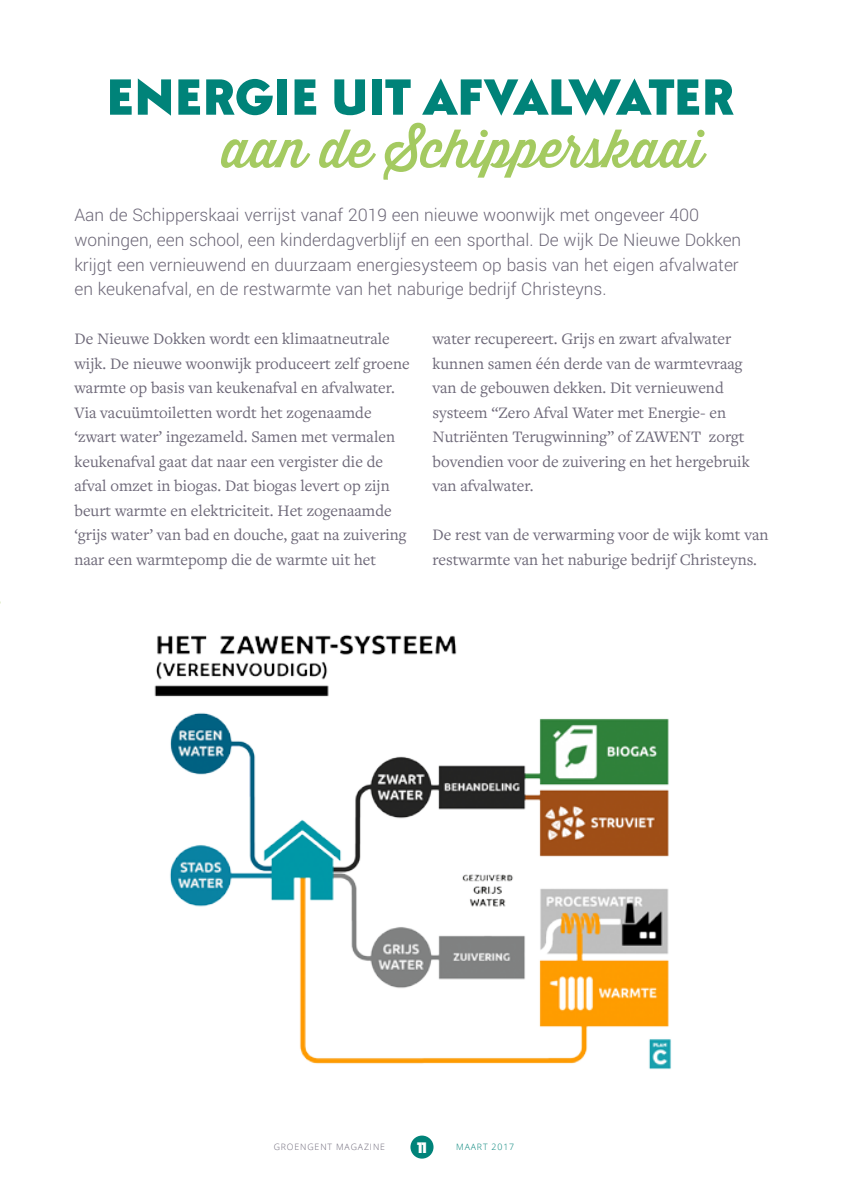
<style>
.page{position:relative;width:844px;height:1191px;background:#fff}
.page>*{position:absolute;margin:0;border:0;box-sizing:border-box;transform-origin:0 0}
.t1{font:900 52.5px "Simplo";color:#008379}
.t2{font:500 52.5px "Thirsty Script";color:#a4ca61}
.t3{font:300 19.25px/24.5px "Yantramanav";color:#6d6878}
.t4{font:16.62px/24.5px "Freight Text Pro";color:#6d6878}
.t5{font:900 15.75px "Simplo";color:#fff}
.t6{font:300 8.75px "Open Sans";letter-spacing:.1em;color:#6d6878}
.t7{font:300 8.75px "Open Sans";letter-spacing:.1em;color:#008379}
</style>
<div class="page">
<div style="left:410px;top:1135px;width:23px;height:23px;background:#008379;border-radius:50%"></div>
<img style="left:154px;top:634px;width:517px;height:436px">
<h1 class="t1" style="left:106px;top:66px;width:629px">ENERGIE UIT AFVALWATER</h1>
<h1 class="t2" style="left:222px;top:110px;width:483px">aan de Schipperskaai</h1>
<p class="t3" style="left:74px;top:203px;width:668px">Aan de Schipperskaai verrijst vanaf 2019 een nieuwe woonwijk met ongeveer 400 woningen, een school, een kinderdagverblijf en een sporthal. De wijk De Nieuwe Dokken krijgt een vernieuwend en duurzaam energiesysteem op basis van het eigen afvalwater en keukenafval, en de restwarmte van het naburige bedrijf Christeyns.</p>
<p class="t4" style="left:74px;top:326px;width:337px">De Nieuwe Dokken wordt een klimaatneutrale wijk. De nieuwe woonwijk produceert zelf groene warmte op basis van keukenafval en afvalwater.<br>Via vacuümtoiletten wordt het zogenaamde ‘zwart water’ ingezameld. Samen met vermalen keukenafval gaat dat naar een vergister die de afval omzet in biogas. Dat biogas levert op zijn beurt warmte en elektriciteit. Het zogenaamde ‘grijs water’ van bad en douche, gaat na zuivering naar een warmtepomp die de warmte uit het</p>
<p class="t4" style="left:432px;top:326px;width:319px">water recupereert. Grijs en zwart afvalwater kunnen samen één derde van de warmtevraag van de gebouwen dekken. Dit vernieuwend systeem “Zero Afval Water met Energie- en Nutriënten Terugwinning” of ZAWENT zorgt bovendien voor de zuivering en het hergebruik van afvalwater.</p>
<p class="t4" style="left:432px;top:522px;width:337px">De rest van de verwarming voor de wijk komt van restwarmte van het naburige bedrijf Christeyns.</p>
<p class="t6" style="left:273px;top:1140px;width:113px">GROENGENT MAGAZINE</p>
<p class="t5" style="left:416px;top:1138px;width:12px">11</p>
<p class="t7" style="left:456px;top:1140px;width:59px">MAART 2017</p>
</div>
